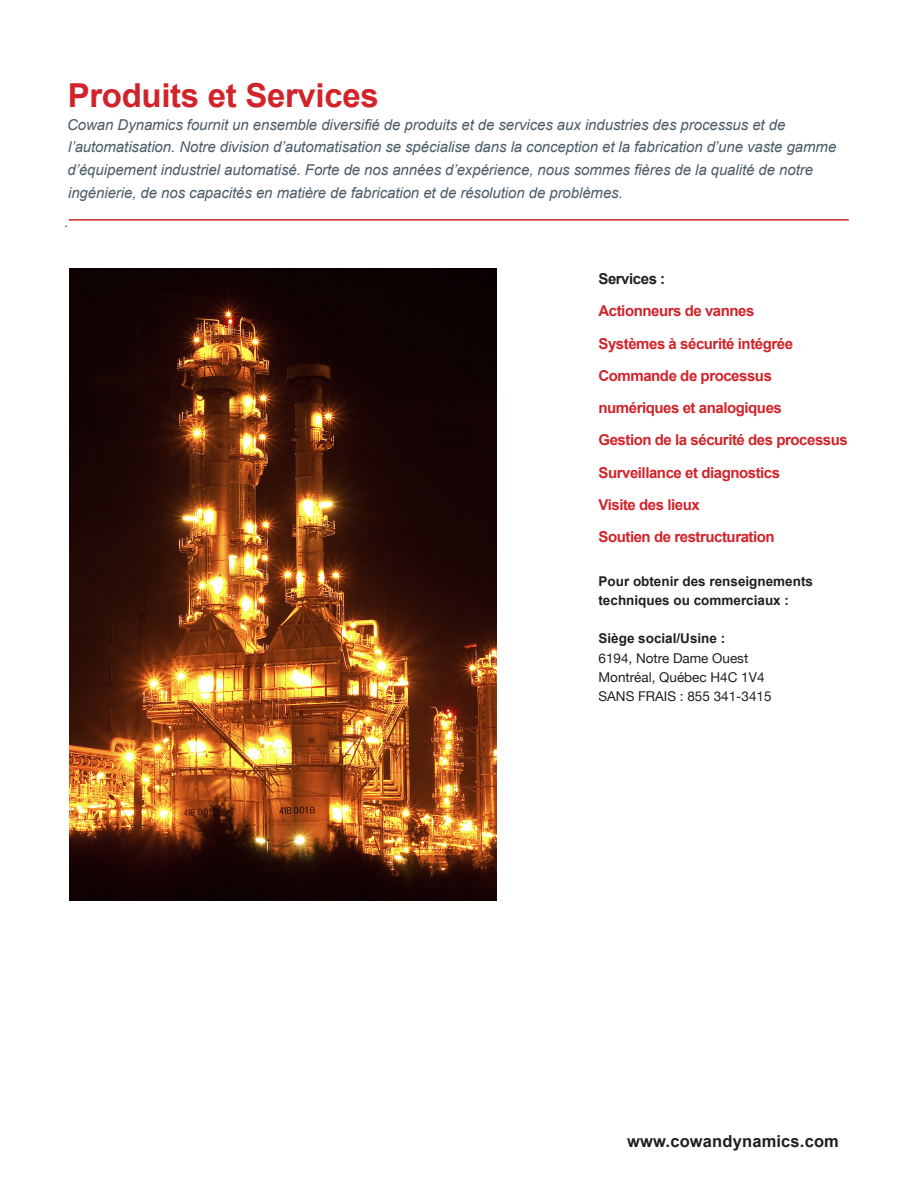
<style>
.page{position:relative;width:918px;height:1188px;background:#fff}
.page>*{position:absolute;margin:0;border:0;box-sizing:border-box;transform-origin:0 0}
.t1{font:700 33px "Arial";letter-spacing:-.01em;color:#d1232a}
.t2{font:700 16.5px "Arial";letter-spacing:.01em;color:#231f20}
.t3{font:italic 15px/22.8px "Arial";letter-spacing:-.005em;color:#4b5c67}
.t4{font:700 15px/32.2px "Arial";letter-spacing:-.03em;color:#d1232a}
.t5{font:700 15px "Arial";letter-spacing:-.03em;color:#231f20}
.t6{font:700 13.5px/19.2px "Arial";color:#231f20}
.t7{font:13.5px "Helvetica Neue";color:#231f20}
</style>
<div class="page">
<hr style="left:69px;top:219px;width:780px;height:2px;background:#d1232a">
<img style="left:69px;top:269px;width:427px;height:632px">
<p class="t1" style="left:68px;top:72px;width:313px">Produits et Services</p>
<p class="t3" style="left:67px;top:113px;width:771px">Cowan Dynamics fournit un ensemble diversifié de produits et de services aux industries des processus et de l’automatisation. Notre division d’automatisation se spécialise dans la conception et la fabrication d’une vaste gamme d’équipement industriel automatisé. Forte de nos années d’expérience, nous sommes fières de la qualité de notre ingénierie, de nos capacités en matière de fabrication et de résolution de problèmes.</p>
<p class="t3" style="left:65px;top:210px;width:6px">.</p>
<p class="t5" style="left:598px;top:268px;width:68px">Services :</p>
<p class="t4" style="left:598px;top:295px;width:158px">Actionneurs de vannes</p>
<p class="t4" style="left:598px;top:327px;width:196px">Systèmes à sécurité intégrée</p>
<p class="t4" style="left:598px;top:360px;width:185px">Commande de processus numériques et analogiques</p>
<p class="t4" style="left:598px;top:424px;width:251px">Gestion de la sécurité des processus</p>
<p class="t4" style="left:598px;top:456px;width:183px">Surveillance et diagnostics</p>
<p class="t4" style="left:598px;top:489px;width:178px">Visite des lieux<br>Soutien de restructuration</p>
<p class="t6" style="left:598px;top:572px;width:216px">Pour obtenir des renseignements techniques ou commerciaux :</p>
<p class="t6" style="left:598px;top:629px;width:128px">Siège social/Usine :</p>
<p class="t7" style="left:598px;top:650px;width:151px">6194, Notre Dame Ouest</p>
<p class="t7" style="left:598px;top:669px;width:168px">Montréal, Québec H4C 1V4</p>
<p class="t7" style="left:598px;top:688px;width:175px">SANS FRAIS : 855 341-3415</p>
<p class="t2" style="left:627px;top:1129px;width:213px">www.cowandynamics.com</p>
</div>
